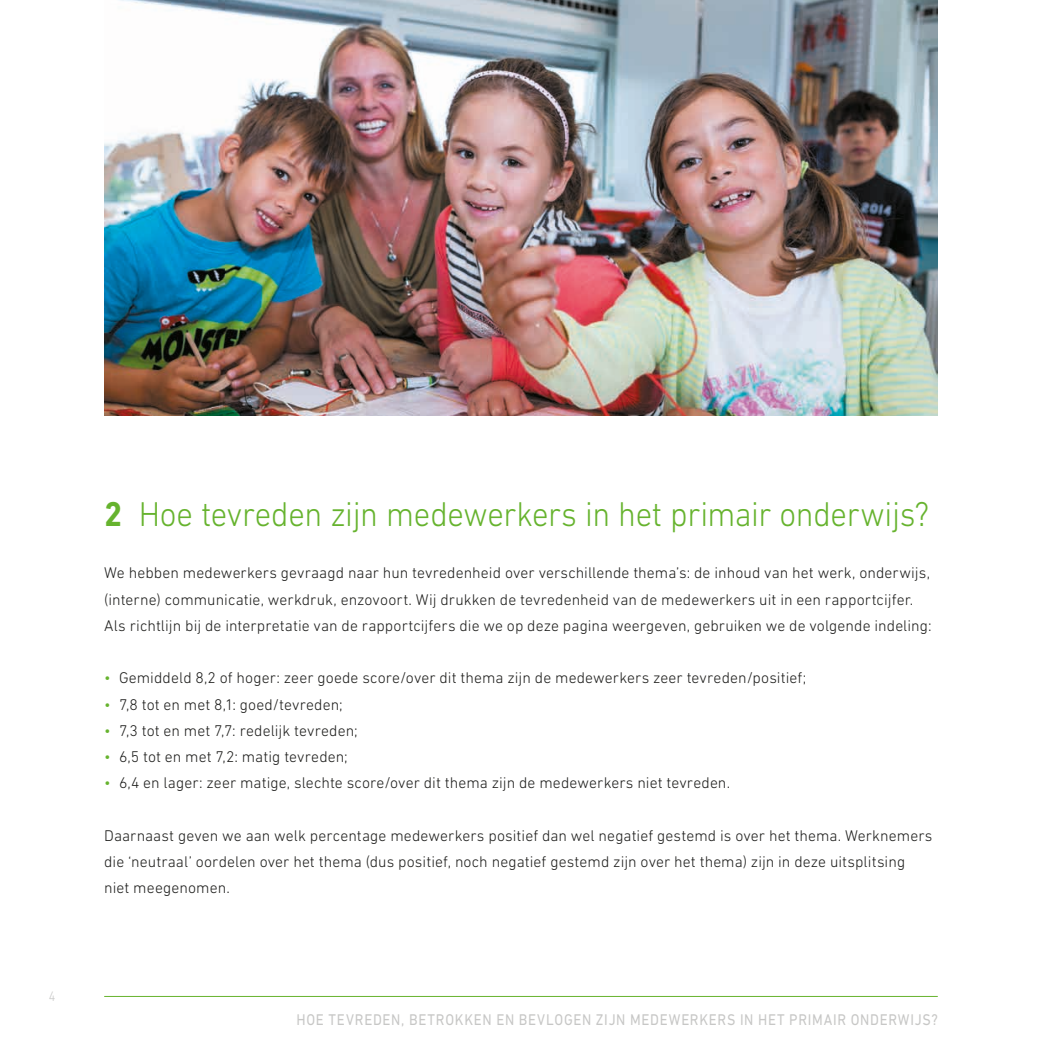
<style>
.page{position:relative;width:1042px;height:1042px;background:#fff}
.page>*{position:absolute;margin:0;border:0;box-sizing:border-box;transform-origin:0 0}
.t1{font:300 35px "DIN Next LT Pro";letter-spacing:-.01em;color:#66b32e;scale:.94 1}
.t2{font:300 15.75px/26.2px "DIN Next LT Pro";letter-spacing:.005em;color:#1d1d1b}
.t3{font:15.75px "DIN Next LT Pro";letter-spacing:.05em;color:#c7c7c6;scale:.9 1}
.t4{font:300 14px "DIN Next LT Pro";color:#c7c7c6;scale:.9 1}
.s1{font-weight:700}
.s2{color:#66b32e}
</style>
<div class="page">
<hr style="left:104px;top:996px;width:834px;height:1px;background:#66b32e">
<img style="left:104px;top:0;width:834px;height:415px">
<p class="t4" style="left:49px;top:988px;width:9px">4</p>
<h1 class="t1" style="left:104px;top:494px;width:879px"><span class="s1">2</span> Hoe tevreden zijn medewerkers in het primair onderwijs?</h1>
<p class="t2" style="left:104px;top:559px;width:829px">We hebben medewerkers gevraagd naar hun tevredenheid over verschillende thema’s: de inhoud van het werk, onderwijs, (interne) communicatie, werkdruk, enzovoort. Wij drukken de tevredenheid van de medewerkers uit in een rapportcijfer.<br>Als richtlijn bij de interpretatie van de rapportcijfers die we op deze pagina weergeven, gebruiken we de volgende indeling:</p>
<p class="t2" style="left:104px;top:664px;width:703px"><span class="s2">•</span> Gemiddeld 8,2 of hoger: zeer goede score/over dit thema zijn de medewerkers zeer tevreden/positief;</p>
<p class="t2" style="left:104px;top:691px;width:240px"><span class="s2">•</span> 7,8 tot en met 8,1: goed/tevreden;</p>
<p class="t2" style="left:104px;top:717px;width:255px"><span class="s2">•</span> 7,3 tot en met 7,7: redelijk tevreden;</p>
<p class="t2" style="left:104px;top:743px;width:245px"><span class="s2">•</span> 6,5 tot en met 7,2: matig tevreden;</p>
<p class="t2" style="left:104px;top:770px;width:627px"><span class="s2">•</span> 6,4 en lager: zeer matige, slechte score/over dit thema zijn de medewerkers niet tevreden.</p>
<p class="t2" style="left:104px;top:822px;width:830px">Daarnaast geven we aan welk percentage medewerkers positief dan wel negatief gestemd is over het thema. Werknemers die ‘neutraal’ oordelen over het thema (dus positief, noch negatief gestemd zijn over het thema) zijn in deze uitsplitsing niet meegenomen.</p>
<p class="t3" style="left:296px;top:1010px;width:714px">HOE TEVREDEN, BETROKKEN EN BEVLOGEN ZIJN MEDEWERKERS IN HET PRIMAIR ONDERWIJS?</p>
</div>
